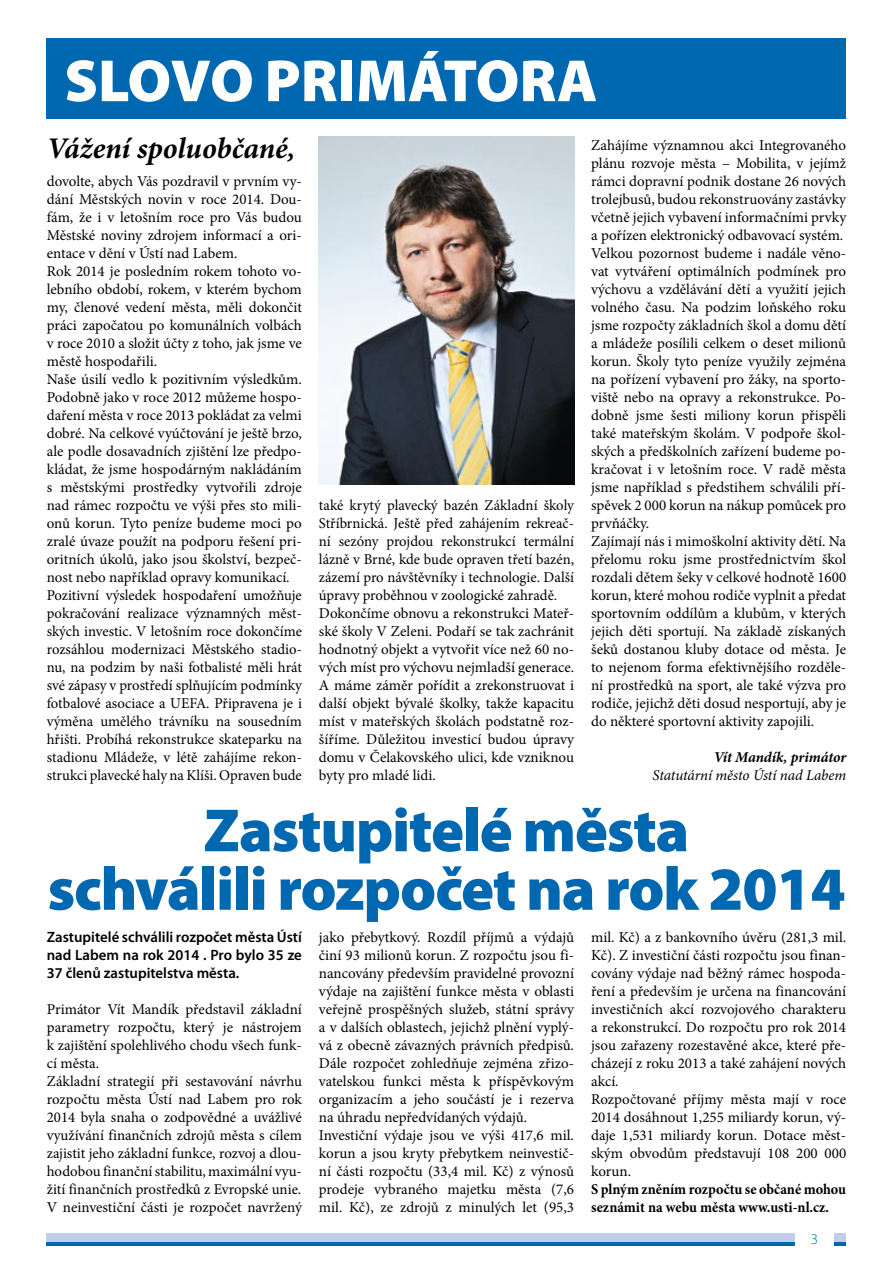
<style>
.page{position:relative;width:893px;height:1263px;background:#fff}
.page>*{position:absolute;margin:0;border:0;box-sizing:border-box;transform-origin:0 0}
.t1{font:900 61.5px/58.5px "Myriad Pro";letter-spacing:-.02em;color:#0067b1;text-align:center}
.t2{font:900 60px "Myriad Pro";letter-spacing:-.005em;color:#fff}
.t3{font:italic 700 30px "Minion Pro";letter-spacing:-.005em;color:#000}
.t4{font:15px/18px "Minion Pro";color:#000}
.t5{font:600 15px/18px "Myriad Pro";color:#000;text-align:justify}
.t6{font:700 15px/18px "Minion Pro";color:#000;scale:.95 1}
.t7{font:italic 15px "Minion Pro";letter-spacing:-.01em;color:#000}
.t8{font:italic 700 15px "Minion Pro";letter-spacing:-.005em;color:#000}
.t9{font:300 15px "Myriad Pro";color:#0067b1}
</style>
<div class="page">
<hr style="left:47px;top:1242px;width:799px;height:4px;background:#0067b1">
<div style="left:47px;top:1233px;width:799px;height:9px;background:#c3ceea"></div>
<div style="left:795px;top:1233px;width:38px;height:30px;background:#fff"></div>
<div style="left:47px;top:38px;width:799px;height:81px;background:#0067b1"></div>
<img style="left:319px;top:136px;width:255px;height:349px">
<h2 class="t2" style="left:64px;top:47px;width:527px">Slovo primátora</h2>
<h3 class="t3" style="left:47px;top:127px;width:250px">Vážení spoluobčané,</h3>
<p class="t4" style="left:47px;top:172px;width:257px">dovolte, abych Vás pozdravil v prvním vy&shy;dání Městských novin v roce 2014. Dou&shy;fám, že i v letošním roce pro Vás budou Městské noviny zdrojem informací a ori&shy;entace v dění v Ústí nad Labem.<br>Rok 2014 je posledním rokem tohoto vo&shy;lebního období, rokem, v kterém bychom my, členové vedení města, měli dokončit práci započatou po komunálních volbách v roce 2010 a složit účty z toho, jak jsme ve městě hospodařili.<br>Naše úsilí vedlo k pozitivním výsledkům.<br>Podobně jako v roce 2012 můžeme hospo&shy;daření města v roce 2013 pokládat za velmi dobré. Na celkové vyúčtování je ještě brzo, ale podle dosavadních zjištění lze předpo&shy;kládat, že jsme hospodárným nakládáním s městskými prostředky vytvořili zdroje nad rámec rozpočtu ve výši přes sto mili&shy;onů korun. Tyto peníze budeme moci po zralé úvaze použít na podporu řešení pri&shy;oritních úkolů, jako jsou školství, bezpeč&shy;nost nebo například opravy komunikací.<br>Pozitivní výsledek hospodaření umožňuje pokračování realizace významných měst&shy;ských investic. V letošním roce dokončíme rozsáhlou modernizaci Městského stadio&shy;nu, na podzim by naši fotbalisté měli hrát své zápasy v prostředí splňujícím podmínky fotbalové asociace a UEFA. Připravena je i výměna umělého trávníku na sousedním hřišti. Probíhá rekonstrukce skateparku na stadionu Mládeže, v létě zahájíme rekon&shy;strukci plavecké haly na Klíši. Opraven bude</p>
<p class="t4" style="left:319px;top:496px;width:257px">také krytý plavecký bazén Základní školy Stříbrnická. Ještě před zahájením rekreač&shy;ní sezóny projdou rekonstrukcí termální lázně v Brné, kde bude opraven třetí bazén, zázemí pro návštěvníky i technologie. Další úpravy proběhnou v zoologické zahradě.<br>Dokončíme obnovu a rekonstrukci Mateř&shy;ské školy V Zeleni. Podaří se tak zachránit hodnotný objekt a vytvořit více než 60 no&shy;vých míst pro výchovu nejmladší generace.<br>A máme záměr pořídit a zrekonstruovat i další objekt bývalé školky, takže kapacitu míst v mateřských školách podstatně roz&shy;šíříme. Důležitou investicí budou úpravy domu v Čelakovského ulici, kde vzniknou byty pro mladé lidi.</p>
<p class="t4" style="left:591px;top:136px;width:257px">Zahájíme významnou akci Integrovaného plánu rozvoje města – Mobilita, v jejímž rámci dopravní podnik dostane 26 nových trolejbusů, budou rekonstruovány zastávky včetně jejich vybavení informačními prvky a pořízen elektronický odbavovací systém.<br>Velkou pozornost budeme i nadále věno&shy;vat vytváření optimálních podmínek pro výchovu a vzdělávání dětí a využití jejich volného času. Na podzim loňského roku jsme rozpočty základních škol a domu dětí a mládeže posílili celkem o deset milionů korun. Školy tyto peníze využily zejména na pořízení vybavení pro žáky, na sporto&shy;viště nebo na opravy a rekonstrukce. Po&shy;dobně jsme šesti miliony korun přispěli také mateřským školám. V podpoře škol&shy;ských a předškolních zařízení budeme po&shy;kračovat i v letošním roce. V radě města jsme například s předstihem schválili pří&shy;spěvek 2 000 korun na nákup pomůcek pro prvňáčky.<br>Zajímají nás i mimoškolní aktivity dětí. Na přelomu roku jsme prostřednictvím škol rozdali dětem šeky v celkové hodnotě 1600 korun, které mohou rodiče vyplnit a předat sportovním oddílům a klubům, v kterých jejich děti sportují. Na základě získaných šeků dostanou kluby dotace od města. Je to nejenom forma efektivnějšího rozděle&shy;ní prostředků na sport, ale také výzva pro rodiče, jejichž děti dosud nesportují, aby je do některé sportovní aktivity zapojili.</p>
<p class="t8" style="left:714px;top:746px;width:134px">Vít Mandík, primátor</p>
<p class="t7" style="left:652px;top:764px;width:195px">Statutární město Ústí nad Labem</p>
<h1 class="t1" style="left:47px;top:802px;width:800px">Zastupitelé města<br>schválili rozpočet na rok 2014</h1>
<p class="t5" style="left:47px;top:928px;width:257px">Zastupitelé schválili rozpočet města Ústí nad Labem na rok 2014 . Pro bylo 35 ze 37 členů zastupitelstva města.</p>
<p class="t4" style="left:47px;top:1000px;width:257px">Primátor Vít Mandík představil základní parametry rozpočtu, který je nástrojem k zajištění spolehlivého chodu všech funk&shy;cí města.<br>Základní strategií při sestavování návrhu rozpočtu města Ústí nad Labem pro rok 2014 byla snaha o zodpovědné a uvážlivé využívání finančních zdrojů města s cílem zajistit jeho základní funkce, rozvoj a dlou&shy;hodobou finanční stabilitu, maximální vyu&shy;žití finančních prostředků z Evropské unie.<br>V neinvestiční části je rozpočet navržený</p>
<p class="t4" style="left:319px;top:928px;width:257px">jako přebytkový. Rozdíl příjmů a výdajů činí 93 milionů korun. Z rozpočtu jsou fi&shy;nancovány především pravidelné provozní výdaje na zajištění funkce města v oblasti veřejně prospěšných služeb, státní správy a v dalších oblastech, jejichž plnění vyplý&shy;vá z obecně závazných právních předpisů.<br>Dále rozpočet zohledňuje zejména zřizo&shy;vatelskou funkci města k příspěvkovým organizacím a jeho součástí je i rezerva na úhradu nepředvídaných výdajů.<br>Investiční výdaje jsou ve výši 417,6 mil. korun a jsou kryty přebytkem neinvestič&shy;ní části rozpočtu (33,4 mil. Kč) z výnosů prodeje vybraného majetku města (7,6 mil. Kč), ze zdrojů z minulých let (95,3</p>
<p class="t4" style="left:591px;top:928px;width:257px">mil. Kč) a z bankovního úvěru (281,3 mil.<br>Kč). Z investiční části rozpočtu jsou finan&shy;covány výdaje nad běžný rámec hospoda&shy;ření a především je určena na financování investičních akcí rozvojového charakteru a rekonstrukcí. Do rozpočtu pro rok 2014 jsou zařazeny rozestavěné akce, které pře&shy;cházejí z roku 2013 a také zahájení nových akcí.<br>Rozpočtované příjmy města mají v roce 2014 dosáhnout 1,255 miliardy korun, vý&shy;daje 1,531 miliardy korun. Dotace měst&shy;ským obvodům představují 108 200 000 korun.</p>
<p class="t6" style="left:591px;top:1180px;width:270px">S plným zněním rozpočtu se občané mohou seznámit na webu města www.usti-nl.cz.</p>
<p class="t9" style="left:811px;top:1231px;width:9px">3</p>
</div>
